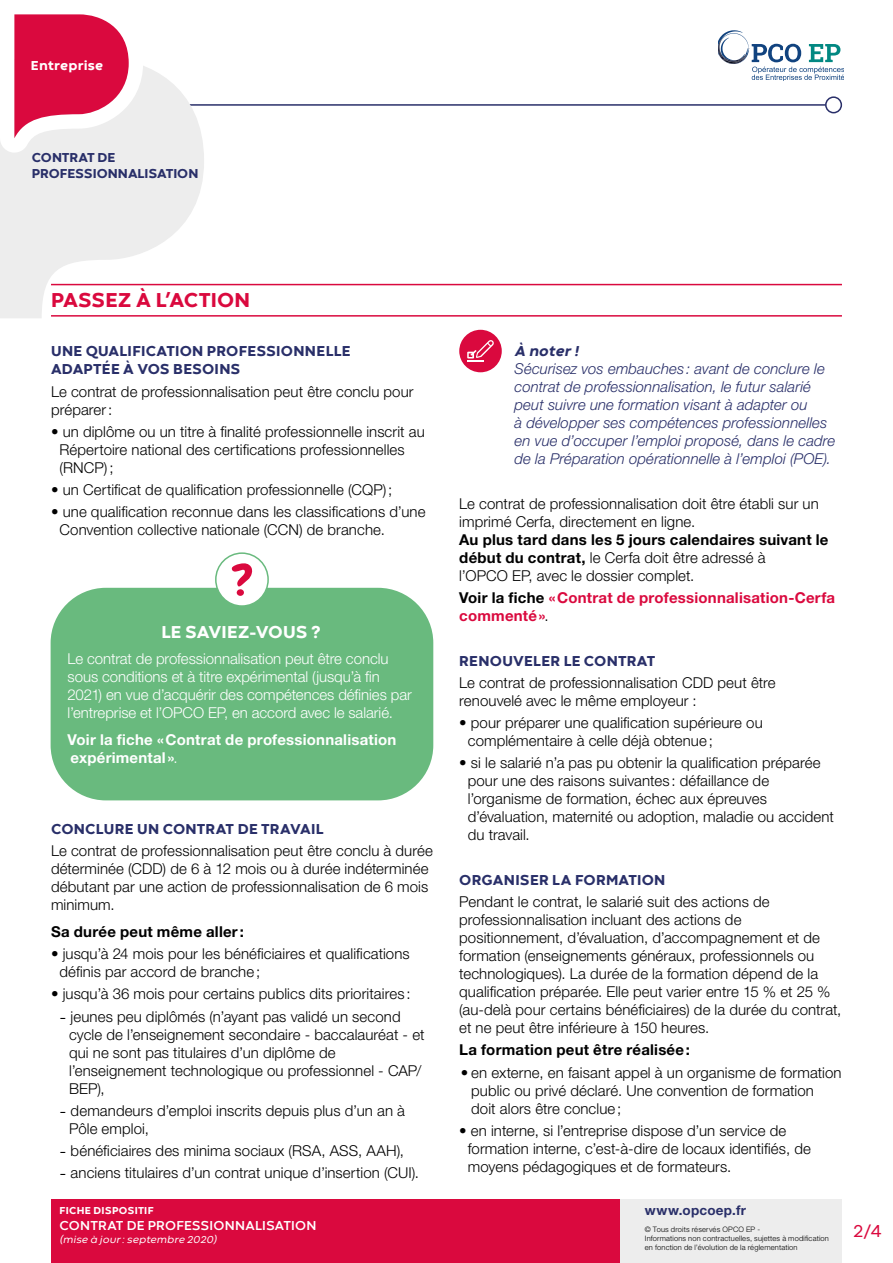
<style>
.page{position:relative;width:893px;height:1263px;background:#fff}
.page>*{position:absolute;margin:0;border:0;box-sizing:border-box;transform-origin:0 0}
.t1{font:800 21px "Codec Warm";letter-spacing:.01em;color:#da093e}
.t2{font:800 18px "Codec Warm";letter-spacing:.005em;color:#fff}
.t3{font:18px "Codec Warm";color:#da093e}
.t4{font:300 15px/18px "Helvetica Neue LT Std";letter-spacing:.005em;color:#000}
.t5{font:italic 300 15px/18px "Helvetica Neue LT Std";letter-spacing:.005em;color:#292f69}
.t6{font:300 15px/18px "Helvetica Neue LT Std";letter-spacing:-.005em;color:#fff}
.t7{font:700 15px/18px "Helvetica Neue LT Std";letter-spacing:.015em;color:#000}
.t8{font:800 15px/18px "Codec Warm";letter-spacing:.02em;color:#292f69}
.t9{font:700 15px/18px "Helvetica Neue LT Std";letter-spacing:.015em;color:#da093e}
.t10{font:700 15px/18px "Helvetica Neue LT Std";letter-spacing:.015em;color:#fff}
.t11{font:italic 800 15px "Codec Warm";letter-spacing:.01em;color:#292f69}
.t12{font:700 13.5px "Codec Warm";letter-spacing:.02em;color:#fff}
.t13{font:800 13.5px/16.5px "Codec Warm";color:#292f69}
.t14{font:700 13.5px "Helvetica Neue LT Std";letter-spacing:.02em;color:#292f69}
.t15{font:800 13.5px "Codec Warm";letter-spacing:.015em;color:#fff}
.t16{font:italic 10.5px "Codec Warm";letter-spacing:.02em;color:#fff}
.t17{font:800 10.5px "Codec Warm";letter-spacing:.03em;color:#fff}
.t18{font:300 7.5px/9px "Helvetica Neue LT Std";letter-spacing:.025em;color:#000}
.s1{font-weight:300}
.s2{font-family:"Codec Warm";font-weight:400}
.s3{color:#000}
.s4{font-weight:300;color:#000}
</style>
<div class="page">
<hr style="left:174px;top:104px;width:652px;height:2px;background:#292f69">
<div style="left:825px;top:96px;width:17px;height:17px;border:2px solid #292f69;border-radius:50%"></div>
<div style="left:51px;top:1199px;width:570px;height:64px;background:#da093e"></div>
<div style="left:621px;top:1199px;width:221px;height:64px;background:#ededed"></div>
<svg style="left:0;top:69px;width:204px;height:249px;fill:#ededed"></svg>
<svg style="left:0;top:14px;width:150px;height:150px"></svg>
<svg style="left:718px;top:31px;width:125px;height:50px"></svg>
<hr style="left:51px;top:284px;width:791px;height:1px;background:#da093e">
<hr style="left:51px;top:315px;width:791px;height:2px;background:#da093e">
<div style="left:51px;top:588px;width:382px;height:212px;background:#69ba7e;border-radius:55px"></div>
<div style="left:216px;top:553px;width:52px;height:53px;background:#fff;border-radius:50%"></div>
<div style="left:215px;top:552px;width:54px;height:55px;border:2px solid #69ba7e;border-radius:50%"></div>
<svg style="left:232px;top:563px;width:20px;height:33px"></svg>
<div style="left:459px;top:330px;width:43px;height:42px;background:#da093e;border-radius:50%"></div>
<svg style="left:467px;top:340px;width:27px;height:22px"></svg>
<p class="t15" style="left:31px;top:57px;width:74px">Entreprise</p>
<p class="t13" style="left:32px;top:150px;width:168px">CONTRAT DE<br>PROFESSIONNALISATION</p>
<h1 class="t1" style="left:51px;top:286px;width:201px">PASSEZ À L’ACTION</h1>
<p class="t8" style="left:51px;top:343px;width:301px">UNE QUALIFICATION PROFESSIONNELLE<br>ADAPTÉE À VOS BESOINS</p>
<p class="t4" style="left:51px;top:382px;width:364px">Le contrat de professionnalisation peut être conclu pour préparer:</p>
<p class="t4" style="left:60px;top:422px;width:367px;text-indent:-9px">• un diplôme ou un titre à finalité professionnelle inscrit au<br>Répertoire national des certifications professionnelles (RNCP);</p>
<p class="t4" style="left:51px;top:481px;width:343px">• un Certificat de qualification professionnelle (CQP);</p>
<p class="t4" style="left:60px;top:503px;width:367px;text-indent:-9px">• une qualification reconnue dans les classifications d’une<br>Convention collective nationale (CCN) de branche.</p>
<p class="t2" style="left:161px;top:620px;width:160px">LE SAVIEZ-VOUS ?</p>
<p class="t6" style="left:68px;top:649px;width:346px">Le contrat de professionnalisation peut être conclu sous conditions et à titre expérimental (jusqu’à fin 2021) en vue d’acquérir des compétences définies par l’entreprise et l’OPCO EP, en accord avec le salarié.</p>
<p class="t10" style="left:68px;top:730px;width:330px">Voir la fiche «Contrat de professionnalisation expérimental »<span class="s1">.</span></p>
<p class="t8" style="left:51px;top:821px;width:274px">CONCLURE UN CONTRAT DE TRAVAIL</p>
<p class="t4" style="left:51px;top:842px;width:383px">Le contrat de professionnalisation peut être conclu à durée déterminée (CDD) de 6 à 12 mois ou à durée indéterminée débutant par une action de professionnalisation de 6 mois minimum.</p>
<p class="t7" style="left:51px;top:922px;width:194px">Sa durée peut même aller:</p>
<p class="t4" style="left:60px;top:944px;width:352px;text-indent:-9px">• jusqu’à 24 mois pour les bénéficiaires et qualifications définis par accord de branche;</p>
<p class="t4" style="left:51px;top:985px;width:361px">• jusqu’à 36 mois pour certains publics dits prioritaires :</p>
<p class="t4" style="left:69px;top:1007px;width:357px;text-indent:-10px"><span class="s2">–</span> jeunes peu diplômés (n’ayant pas validé un second cycle de l’enseignement secondaire - baccalauréat - et qui ne sont pas titulaires d’un diplôme de l’enseignement technologique ou professionnel - CAP/ BEP),</p>
<p class="t4" style="left:69px;top:1101px;width:337px;text-indent:-10px"><span class="s2">–</span> demandeurs d’emploi inscrits depuis plus d’un an à<br>Pôle emploi,</p>
<p class="t4" style="left:60px;top:1141px;width:346px"><span class="s2">–</span> bénéficiaires des minima sociaux (RSA, ASS, AAH),</p>
<p class="t4" style="left:60px;top:1164px;width:361px"><span class="s2">–</span> anciens titulaires d’un contrat unique d’insertion (CUI).</p>
<p class="t17" style="left:60px;top:1203px;width:96px">FICHE DISPOSITIF</p>
<p class="t12" style="left:60px;top:1217px;width:259px">CONTRAT DE PROFESSIONNALISATION</p>
<p class="t16" style="left:60px;top:1233px;width:159px">(mise à jour: septembre 2020)</p>
<p class="t11" style="left:514px;top:342px;width:66px">À noter !</p>
<p class="t5" style="left:514px;top:360px;width:322px">Sécurisez vos embauches : avant de conclure le contrat de professionnalisation, le futur salarié peut suivre une formation visant à adapter ou<br>à développer ses compétences professionnelles en vue d’occuper l’emploi proposé, dans le cadre de la Préparation opérationnelle à l’emploi (POE).</p>
<p class="t4" style="left:459px;top:494px;width:361px">Le contrat de professionnalisation doit être établi sur un imprimé Cerfa, directement en ligne.</p>
<p class="t7" style="left:459px;top:530px;width:371px">Au plus tard dans les 5 jours calendaires suivant le début du contrat, <span class="s1">le Cerfa doit être adressé à<br>l’OPCO EP, avec le dossier complet.</span></p>
<p class="t9" style="left:459px;top:588px;width:377px"><span class="s3">Voir la fiche</span> «Contrat de professionnalisation-Cerfa commenté»<span class="s4">.</span></p>
<p class="t8" style="left:459px;top:653px;width:198px">RENOUVELER LE CONTRAT</p>
<p class="t4" style="left:459px;top:673px;width:318px">Le contrat de professionnalisation CDD peut être renouvelé avec le même employeur :</p>
<p class="t4" style="left:468px;top:713px;width:296px;text-indent:-9px">• pour préparer une qualification supérieure ou complémentaire à celle déjà obtenue;</p>
<p class="t4" style="left:468px;top:754px;width:368px;text-indent:-9px">• si le salarié n’a pas pu obtenir la qualification préparée pour une des raisons suivantes : défaillance de l’organisme de formation, échec aux épreuves d’évaluation, maternité ou adoption, maladie ou accident du travail.</p>
<p class="t8" style="left:459px;top:872px;width:208px">ORGANISER LA FORMATION</p>
<p class="t4" style="left:459px;top:892px;width:384px">Pendant le contrat, le salarié suit des actions de professionnalisation incluant des actions de positionnement, d’évaluation, d’accompagnement et de formation (enseignements généraux, professionnels ou technologiques). La durée de la formation dépend de la qualification préparée. Elle peut varier entre 15 % et 25 % (au-delà pour certains bénéficiaires) de la durée du contrat, et ne peut être inférieure à 150 heures.</p>
<p class="t7" style="left:459px;top:1041px;width:232px">La formation peut être réalisée:</p>
<p class="t4" style="left:471px;top:1063px;width:372px;text-indent:-11px">• en externe, en faisant appel à un organisme de formation public ou privé déclaré. Une convention de formation doit alors être conclue;</p>
<p class="t4" style="left:468px;top:1121px;width:345px;text-indent:-9px">• en interne, si l’entreprise dispose d’un service de formation interne, c’est-à-dire de locaux identifiés, de moyens pédagogiques et de formateurs.</p>
<p class="t14" style="left:645px;top:1202px;width:103px">www.opcoep.fr</p>
<p class="t18" style="left:645px;top:1225px;width:186px">© Tous droits réservés OPCO EP -<br>Informations non contractuelles, sujettes à modification en fonction de l’évolution de la réglementation</p>
<p class="t3" style="left:853px;top:1220px;width:30px">2/4</p>
</div>
